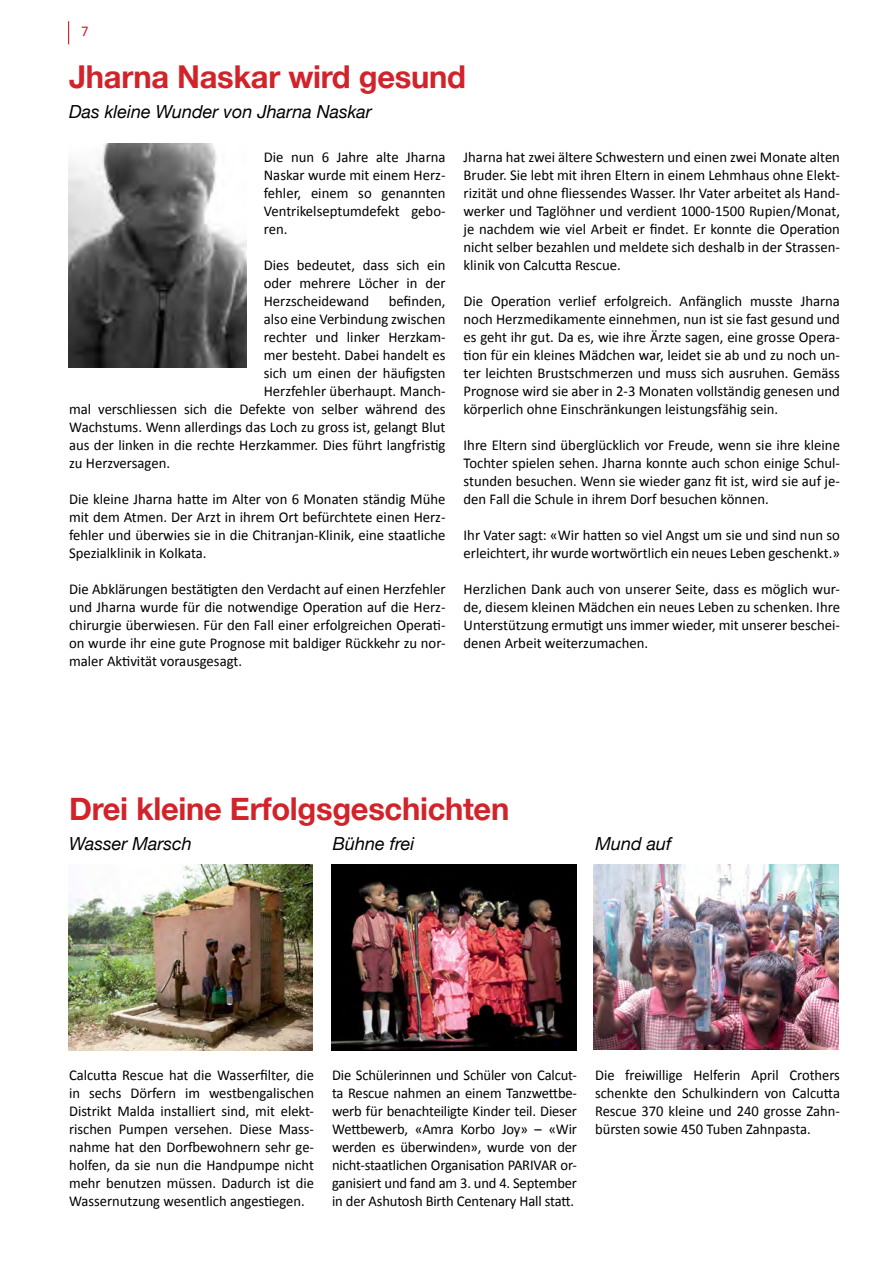
<style>
.page{position:relative;width:893px;height:1263px;background:#fff}
.page>*{position:absolute;margin:0;border:0;box-sizing:border-box;transform-origin:0 0}
.t1{font:700 31.5px "Helvetica Neue";letter-spacing:-.01em;color:#d2232a}
.t2{font:italic 18px "Helvetica Neue";color:#000}
.t3{font:15px/18px "Calibri";color:#000;text-align:justify}
.t4{font:15px "Calibri";color:#d32027}
</style>
<div class="page">
<svg style="left:68px;top:21px;width:1px;height:23px"></svg>
<img style="left:68px;top:144px;width:179px;height:224px">
<img style="left:68px;top:864px;width:244px;height:186px">
<img style="left:332px;top:864px;width:245px;height:186px">
<img style="left:594px;top:864px;width:245px;height:185px">
<p class="t4" style="left:81px;top:22px;width:9px">7</p>
<h1 class="t1" style="left:69px;top:52px;width:398px">Jharna Naskar wird gesund</h1>
<p class="t2" style="left:69px;top:99px;width:304px">Das kleine Wunder von Jharna Naskar</p>
<p class="t3" style="left:264px;top:148px;width:183px">Die nun 6 Jahre alte Jharna Naskar wurde mit einem Herz&shy;fehler, einem so genannten Ventrikelseptumdefekt gebo&shy;ren.</p>
<p class="t3" style="left:264px;top:256px;width:183px">Dies bedeutet, dass sich ein oder mehrere Löcher in der Herzscheidewand</p>
<p class="t3" style="left:389px;top:292px;width:58px">befinden,</p>
<p class="t3" style="left:264px;top:310px;width:183px">also eine Verbindung zwischen</p>
<p class="t3" style="left:264px;top:328px;width:183px">rechter und linker Herzkam-</p>
<p class="t3" style="left:264px;top:346px;width:183px">mer besteht. Dabei handelt es</p>
<p class="t3" style="left:264px;top:364px;width:183px">sich um einen der häufigsten</p>
<p class="t3" style="left:264px;top:382px;width:183px">Herzfehler überhaupt. Manch-</p>
<p class="t3" style="left:69px;top:400px;width:378px">mal verschliessen sich die Defekte von selber während des</p>
<p class="t3" style="left:69px;top:418px;width:378px">Wachstums. Wenn allerdings das Loch zu gross ist, gelangt Blut</p>
<p class="t3" style="left:69px;top:436px;width:378px">aus der linken in die rechte Herzkammer. Dies führt langfristig</p>
<p class="t3" style="left:69px;top:454px;width:103px">zu Herzversagen.</p>
<p class="t3" style="left:69px;top:490px;width:378px">Die kleine Jharna hatte im Alter von 6 Monaten ständig Mühe mit dem Atmen. Der Arzt in ihrem Ort befürchtete einen Herz&shy;fehler und überwies sie in die Chitranjan-Klinik, eine staatliche Spezialklinik in Kolkata.</p>
<p class="t3" style="left:69px;top:580px;width:378px">Die Abklärungen bestätigten den Verdacht auf einen Herzfehler und Jharna wurde für die notwendige Operation auf die Herz&shy;chirurgie überwiesen. Für den Fall einer erfolgreichen Operati&shy;on wurde ihr eine gute Prognose mit baldiger Rückkehr zu nor&shy;maler Aktivität vorausgesagt.</p>
<p class="t3" style="left:464px;top:148px;width:378px">Jharna hat zwei ältere Schwestern und einen zwei Monate alten Bruder. Sie lebt mit ihren Eltern in einem Lehmhaus ohne Elekt&shy;rizität und ohne fliessendes Wasser. Ihr Vater arbeitet als Hand&shy;werker und Taglöhner und verdient 1000-1500 Rupien/Monat, je nachdem wie viel Arbeit er findet. Er konnte die Operation nicht selber bezahlen und meldete sich deshalb in der Strassen&shy;klinik von Calcutta Rescue.</p>
<p class="t3" style="left:464px;top:292px;width:378px">Die Operation verlief erfolgreich. Anfänglich musste Jharna noch Herzmedikamente einnehmen, nun ist sie fast gesund und es geht ihr gut. Da es, wie ihre Ärzte sagen, eine grosse Opera&shy;tion für ein kleines Mädchen war, leidet sie ab und zu noch un&shy;ter leichten Brustschmerzen und muss sich ausruhen. Gemäss Prognose wird sie aber in 2-3 Monaten vollständig genesen und körperlich ohne Einschränkungen leistungsfähig sein.</p>
<p class="t3" style="left:464px;top:436px;width:378px">Ihre Eltern sind überglücklich vor Freude, wenn sie ihre kleine Tochter spielen sehen. Jharna konnte auch schon einige Schul&shy;stunden besuchen. Wenn sie wieder ganz fit ist, wird sie auf je&shy;den Fall die Schule in ihrem Dorf besuchen können.</p>
<p class="t3" style="left:464px;top:526px;width:378px">Ihr Vater sagt: «Wir hatten so viel Angst um sie und sind nun so erleichtert, ihr wurde wortwörtlich ein neues Leben geschenkt.»</p>
<p class="t3" style="left:464px;top:580px;width:378px">Herzlichen Dank auch von unserer Seite, dass es möglich wur&shy;de, diesem kleinen Mädchen ein neues Leben zu schenken. Ihre Unterstützung ermutigt uns immer wieder, mit unserer beschei&shy;denen Arbeit weiterzumachen.</p>
<h1 class="t1" style="left:69px;top:784px;width:442px">Drei kleine Erfolgsgeschichten</h1>
<p class="t2" style="left:69px;top:830px;width:124px">Wasser Marsch</p>
<p class="t2" style="left:333px;top:830px;width:83px">Bühne frei</p>
<p class="t2" style="left:595px;top:830px;width:78px">Mund auf</p>
<p class="t3" style="left:69px;top:1066px;width:246px">Calcutta Rescue hat die Wasserfilter, die in sechs Dörfern im westbengalischen Distrikt Malda installiert sind, mit elekt&shy;rischen Pumpen versehen. Diese Mass&shy;nahme hat den Dorfbewohnern sehr ge&shy;holfen, da sie nun die Handpumpe nicht mehr benutzen müssen. Dadurch ist die Wassernutzung wesentlich angestiegen.</p>
<p class="t3" style="left:332px;top:1066px;width:246px">Die Schülerinnen und Schüler von Calcut&shy;ta Rescue nahmen an einem Tanzwettbe&shy;werb für benachteiligte Kinder teil. Dieser Wettbewerb, «Amra Korbo Joy» – «Wir werden es überwinden», wurde von der nicht-staatlichen Organisation PARIVAR or&shy;ganisiert und fand am 3. und 4. September in der Ashutosh Birth Centenary Hall statt.</p>
<p class="t3" style="left:595px;top:1066px;width:246px">Die freiwillige Helferin April Crothers schenkte den Schulkindern von Calcutta Rescue 370 kleine und 240 grosse Zahn&shy;bürsten sowie 450 Tuben Zahnpasta.</p>
</div>
